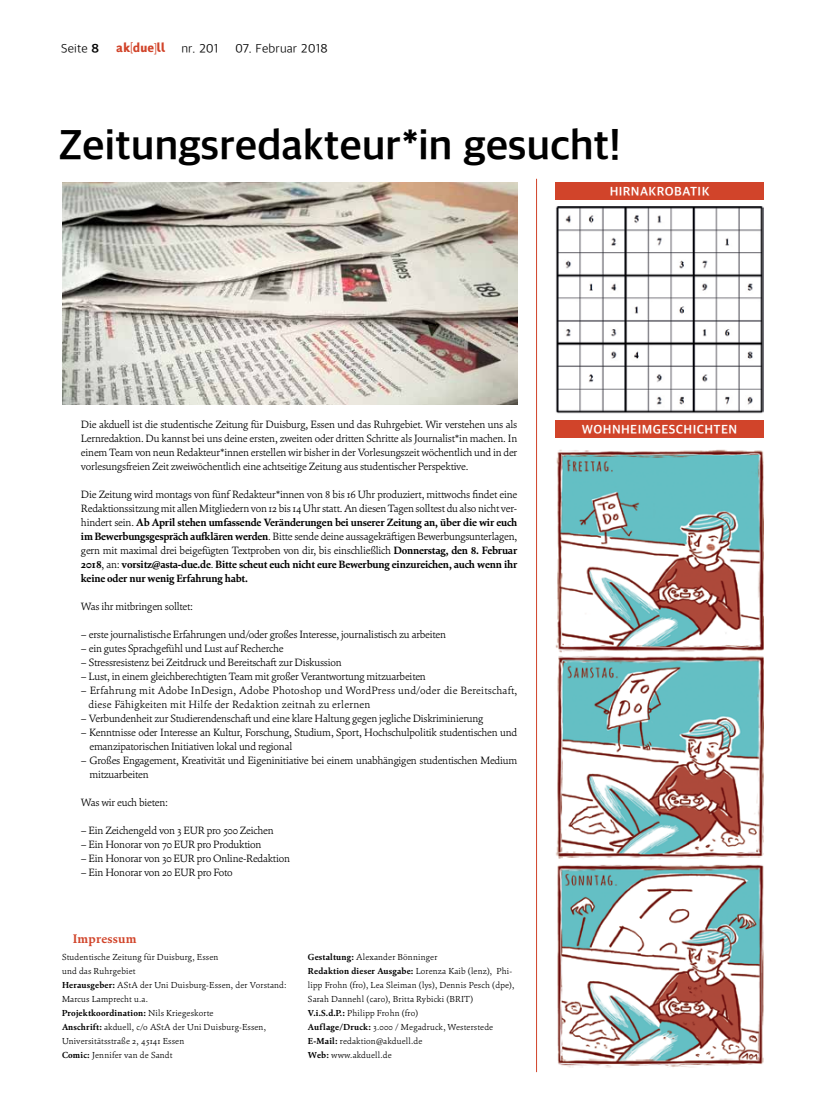
<style>
.page{position:relative;width:826px;height:1110px;background:#fff}
.page>*{position:absolute;margin:0;border:0;box-sizing:border-box;transform-origin:0 0}
.t1{font:700 42.5px "Akduell Apple SD Gothic Neo";letter-spacing:-.01em;color:#000}
.t2{font:700 12.5px "Akduell Apple SD Gothic Neo";letter-spacing:.03em;color:#fff}
.t3{font:300 12.5px "Akduell Apple SD Gothic Neo";letter-spacing:.01em;color:#000}
.t4{font:12.5px "Akduell 03";letter-spacing:.02em;color:#d1442a}
.t5{font:700 12.5px "Cala";letter-spacing:.02em;color:#d1442a}
.t6{font:300 10.62px/14px "Cala";letter-spacing:-.02em;color:#000;text-align:justify}
.t7{font:300 10.62px/14px "Cala";letter-spacing:.02em;color:#000}
.t8{font:300 8.75px/14px "Cala";letter-spacing:.02em;color:#000}
.s1{font-weight:700}
</style>
<div class="page">
<hr style="left:536px;top:179px;width:1px;height:892px;background:#d1442a">
<img style="left:556px;top:207px;width:208px;height:207px">
<div style="left:555px;top:182px;width:209px;height:18px;background:#d1442a"></div>
<div style="left:555px;top:420px;width:209px;height:18px;background:#d1442a"></div>
<img style="left:555px;top:449px;width:209px;height:619px">
<img style="left:62px;top:182px;width:455px;height:222px">
<p class="t3" style="left:61px;top:40px;width:39px">Seite <span class="s1">8</span></p>
<p class="t4" style="left:116px;top:42px;width:51px">ak[due]ll</p>
<p class="t3" style="left:181px;top:40px;width:39px">nr. 201</p>
<p class="t3" style="left:235px;top:40px;width:94px">07. Februar 2018</p>
<h1 class="t1" style="left:58px;top:116px;width:564px">Zeitungsredakteur*in gesucht!</h1>
<p class="t2" style="left:609px;top:183px;width:101px">HIRNAKROBATIK</p>
<p class="t6" style="left:81px;top:417px;width:438px">Die akduell ist die studentische Zeitung für Duisburg, Essen und das Ruhrgebiet. Wir verstehen uns als Lernredaktion. Du kannst bei uns deine ersten, zweiten oder dritten Schritte als Journalist*in machen. In einem Team von neun Redakteur*innen erstellen wir bisher in der Vorlesungszeit wöchentlich und in der vorlesungsfreien Zeit zweiwöchentlich eine achtseitige Zeitung aus studentischer Perspektive.</p>
<p class="t6" style="left:81px;top:487px;width:438px">Die Zeitung wird montags von fünf Redakteur*innen von 8 bis 16 Uhr produziert, mittwochs findet eine Redaktionssitzung mit allen Mitgliedern von 12 bis 14 Uhr statt. An diesen Tagen solltest du also nicht ver&shy;hindert sein. <span class="s1">Ab April stehen umfassende Veränderungen bei unserer Zeitung an, über die wir euch im Bewerbungsgespräch aufklären werden</span>. Bitte sende deine aussagekräftigen Bewerbungsunterlagen, gern mit maximal drei beigefügten Textproben von dir, bis einschließlich <span class="s1">Donnerstag, den 8. Februar 2018</span>, an: <span class="s1">vorsitz@asta-due.de</span>. <span class="s1">Bitte scheut euch nicht eure Bewerbung einzureichen, auch wenn ihr keine oder nur wenig Erfahrung habt.</span></p>
<p class="t6" style="left:81px;top:599px;width:114px">Was ihr mitbringen solltet:</p>
<p class="t6" style="left:81px;top:627px;width:367px">– erste journalistische Erfahrungen und/oder großes Interesse, journalistisch zu arbeiten</p>
<p class="t6" style="left:81px;top:641px;width:204px">– ein gutes Sprachgefühl und Lust auf Recherche</p>
<p class="t6" style="left:81px;top:655px;width:262px">– Stressresistenz bei Zeitdruck und Bereitschaft zur Diskussion</p>
<p class="t6" style="left:81px;top:669px;width:346px">– Lust, in einem gleichberechtigten Team mit großer Verantwortung mitzuarbeiten</p>
<p class="t7" style="left:88px;top:683px;width:430px;text-indent:-8px">– Erfahrung mit Adobe InDesign, Adobe Photoshop und WordPress und/oder die Bereitschaft, diese Fähigkeiten mit Hilfe der Redaktion zeitnah zu erlernen</p>
<p class="t6" style="left:81px;top:711px;width:404px">– Verbundenheit zur Studierendenschaft und eine klare Haltung gegen jegliche Diskriminierung</p>
<p class="t6" style="left:89px;top:725px;width:429px;text-indent:-8px">– Kenntnisse oder Interesse an Kultur, Forschung, Studium, Sport, Hochschulpolitik studentischen und emanzipatorischen Initiativen lokal und regional</p>
<p class="t6" style="left:89px;top:753px;width:429px;text-indent:-8px">– Großes Engagement, Kreativität und Eigeninitiative bei einem unabhängigen studentischen Medium mitzuarbeiten</p>
<p class="t6" style="left:81px;top:795px;width:88px">Was wir euch bieten:</p>
<p class="t6" style="left:81px;top:823px;width:194px">– Ein Zeichengeld von 3 EUR pro 500 Zeichen</p>
<p class="t6" style="left:81px;top:837px;width:182px">– Ein Honorar von 70 EUR pro Produktion</p>
<p class="t6" style="left:81px;top:851px;width:210px">– Ein Honorar von 30 EUR pro Online-Redaktion</p>
<p class="t6" style="left:81px;top:865px;width:153px">– Ein Honorar von 20 EUR pro Foto</p>
<p class="t5" style="left:73px;top:930px;width:65px">Impressum</p>
<p class="t8" style="left:62px;top:949px;width:226px">Studentische Zeitung für Duisburg, Essen<br>und das Ruhrgebiet<br><span class="s1">Herausgeber:</span> AStA der Uni Duisburg-Essen, der Vorstand:<br>Marcus Lamprecht u.a.<br><span class="s1">Projektkoordination:</span> Nils Kriegeskorte<br><span class="s1">Anschrift:</span> akduell, c/o AStA der Uni Duisburg-Essen, Universitätsstraße 2, 45141 Essen<br><span class="s1">Comic:</span> Jennifer van de Sandt</p>
<p class="t8" style="left:308px;top:949px;width:208px"><span class="s1">Gestaltung:</span> Alexander Bönninger<br><span class="s1">Redaktion dieser Ausgabe:</span> Lorenza Kaib (lenz), Phi&shy;lipp Frohn (fro), Lea Sleiman (lys), Dennis Pesch (dpe), Sarah Dannehl (caro), Britta Rybicki (BRIT)<br><span class="s1">V.i.S.d.P.:</span> Philipp Frohn (fro)<br><span class="s1">Auflage/Druck:</span> 3.000 / Megadruck, Westerstede <span class="s1">E-Mail:</span> redaktion@akduell.de<br><span class="s1">Web:</span> www.akduell.de</p>
<p class="t2" style="left:582px;top:420px;width:157px">WOHNHEIMGESCHICHTEN</p>
</div>
